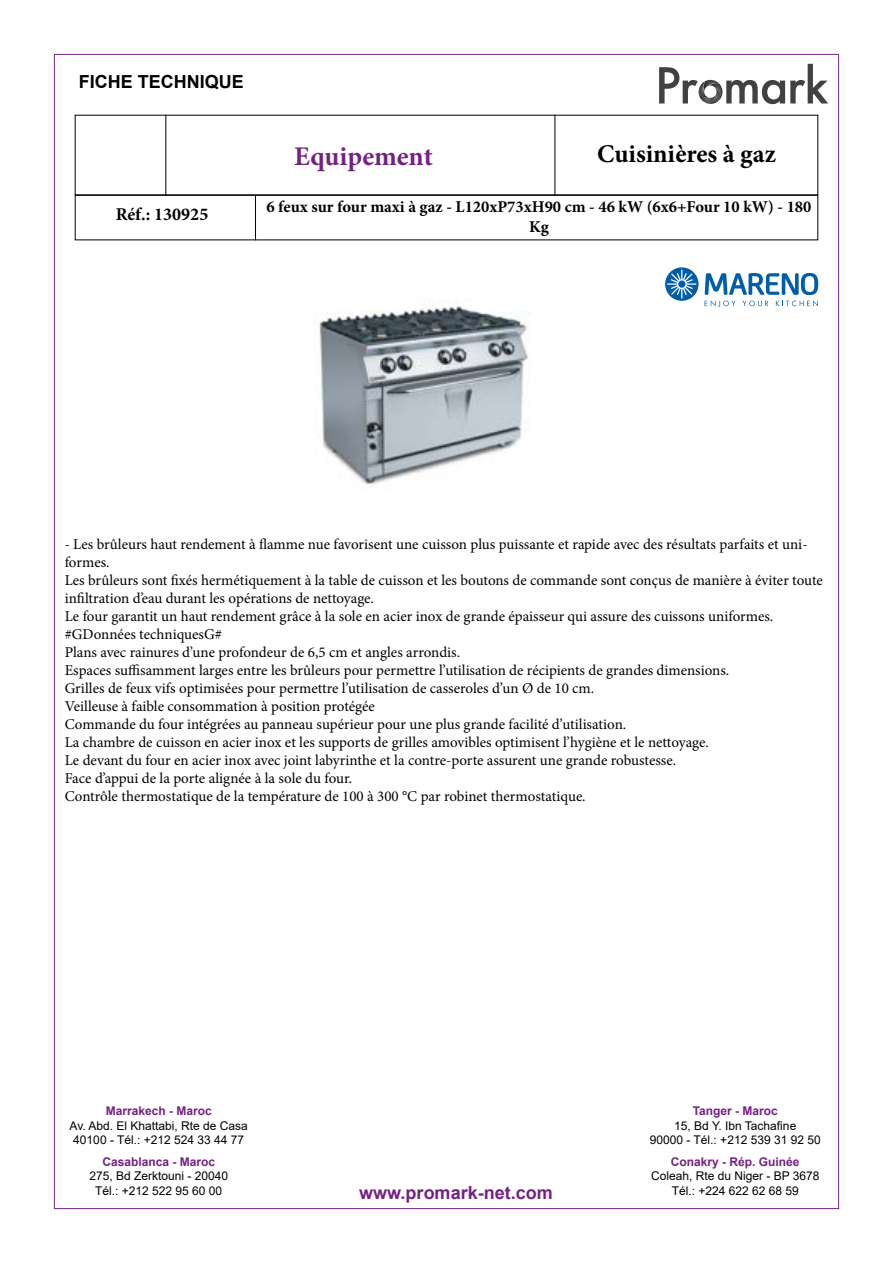
<style>
.page{position:relative;width:893px;height:1263px;background:#fff}
.page>*{position:absolute;margin:0;border:0;box-sizing:border-box;transform-origin:0 0}
.t1{font:700 27px "Minion Pro";letter-spacing:-.005em;color:#742282}
.t2{font:700 25.5px "Minion Pro";color:#000}
.t3{font:700 18px "Arial";color:#742282}
.t4{font:700 18px "Arial";color:#000}
.t5{font:700 18px "Minion Pro";color:#000}
.t6{font:700 16.5px/19.8px "Minion Pro";color:#000;text-align:center}
.t7{font:15px/18px "Minion Pro";color:#000}
.t8{font:12px/14.4px "Arial";color:#000;text-align:center}
.t9{font:700 12px "Arial";color:#742282}
</style>
<div class="page">
<svg style="left:659px;top:64px;width:169px;height:40px"></svg>
<div style="left:75px;top:195px;width:743px;height:45px;border:1px solid #000"></div>
<hr style="left:165px;top:115px;width:1px;height:81px;background:#000">
<hr style="left:555px;top:115px;width:1px;height:80px;background:#000">
<hr style="left:255px;top:196px;width:1px;height:44px;background:#000">
<svg style="left:705px;top:273px;width:113px;height:34px"></svg>
<svg style="left:665px;top:267px;width:33px;height:34px"></svg>
<img style="left:319px;top:301px;width:211px;height:184px">
<p class="t4" style="left:79px;top:69px;width:167px">FICHE TECHNIQUE</p>
<p class="t5" style="left:116px;top:201px;width:94px">Réf.: 130925</p>
<h1 class="t1" style="left:294px;top:137px;width:140px">Equipement</h1>
<h2 class="t2" style="left:597px;top:136px;width:180px">Cuisinières à gaz</h2>
<p class="t6" style="left:266px;top:196px;width:546px">6 feux sur four maxi à gaz - L120xP73xH90 cm - 46 kW (6x6+Four 10 kW) - 180<br>Kg</p>
<p class="t7" style="left:65px;top:535px;width:760px">- Les brûleurs haut rendement à flamme nue favorisent une cuisson plus puissante et rapide avec des résultats parfaits et uni&shy;formes.<br>Les brûleurs sont fixés hermétiquement à la table de cuisson et les boutons de commande sont conçus de manière à éviter toute infiltration d’eau durant les opérations de nettoyage.<br>Le four garantit un haut rendement grâce à la sole en acier inox de grande épaisseur qui assure des cuissons uniformes. #GDonnées techniquesG#<br>Plans avec rainures d’une profondeur de 6,5 cm et angles arrondis.<br>Espaces suffisamment larges entre les brûleurs pour permettre l’utilisation de récipients de grandes dimensions.<br>Grilles de feux vifs optimisées pour permettre l’utilisation de casseroles d’un Ø de 10 cm.<br>Veilleuse à faible consommation à position protégée<br>Commande du four intégrées au panneau supérieur pour une plus grande facilité d’utilisation.<br>La chambre de cuisson en acier inox et les supports de grilles amovibles optimisent l’hygiène et le nettoyage.<br>Le devant du four en acier inox avec joint labyrinthe et la contre-porte assurent une grande robustesse.<br>Face d’appui de la porte alignée à la sole du four.<br>Contrôle thermostatique de la température de 100 à 300 °C par robinet thermostatique.</p>
<p class="t9" style="left:106px;top:1102px;width:108px">Marrakech - Maroc</p>
<p class="t8" style="left:70px;top:1118px;width:180px">Av. Abd. El Khattabi, Rte de Casa<br>40100 - Tél.: +212 524 33 44 77</p>
<p class="t9" style="left:102px;top:1153px;width:114px">Casablanca - Maroc</p>
<p class="t8" style="left:89px;top:1169px;width:140px">275, Bd Zerktouni - 20040<br>Tél.: +212 522 95 60 00</p>
<p class="t3" style="left:359px;top:1179px;width:195px">www.promark-net.com</p>
<p class="t9" style="left:693px;top:1102px;width:87px">Tanger - Maroc</p>
<p class="t8" style="left:650px;top:1118px;width:172px">15, Bd Y. Ibn Tachafine<br>90000 - Tél.: +212 539 31 92 50</p>
<p class="t9" style="left:671px;top:1153px;width:130px">Conakry - Rép. Guinée</p>
<p class="t8" style="left:651px;top:1169px;width:170px">Coleah, Rte du Niger - BP 3678<br>Tél.: +224 622 62 68 59</p>
</div>
